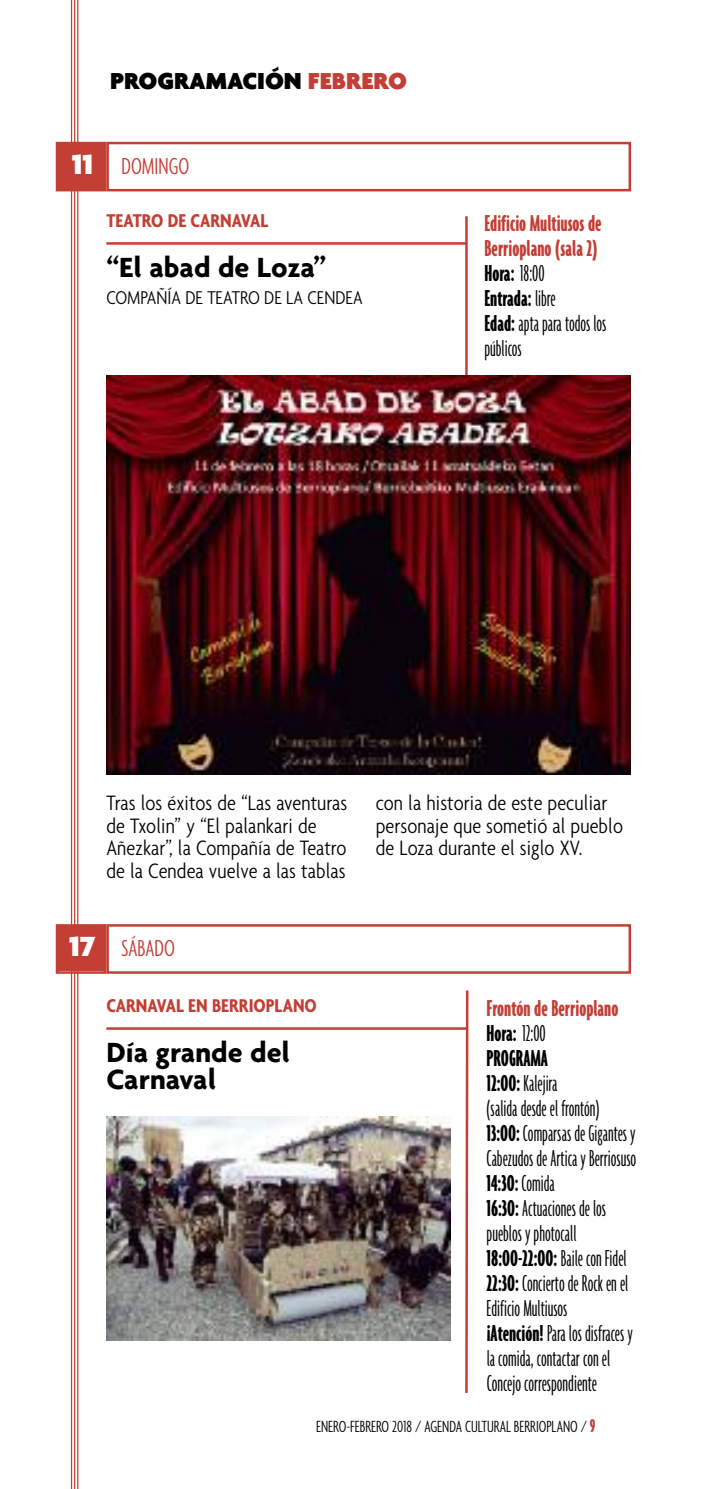
<style>
.page{position:relative;width:702px;height:1489px;background:#fff}
.page>*{position:absolute;margin:0;border:0;box-sizing:border-box;transform-origin:0 0}
.t1{font:700 30px/27.5px "Agenda";color:#000}
.t2{font:300 ultra-condensed 25px/25px "Agenda";color:#000}
.t3{font:700 ultra-condensed 25px/25px "Agenda";color:#c33e35}
.t4{font:900 25px "Agenda";color:#000}
.t5{font:300 extra-condensed 25px "Agenda";color:#c33e35}
.t6{font:300 condensed 22.5px/22.5px "Agenda";letter-spacing:.005em;color:#000}
.t7{font:700 condensed 20px "Agenda";color:#c33e35}
.t8{font:300 condensed 20px "Agenda";color:#000}
.t9{font:300 extra-condensed 17.5px "Agenda";color:#000}
.s1{color:#c33e35}
.s2{font-weight:900;font-stretch:normal;font-size:30px;color:#fff}
.s3{color:#000}
.s4{font-weight:300;color:#000}
.s5{font-weight:700;color:#c33e35}
.s6{font-weight:700}
.s7{font-weight:700;font-stretch:ultra-condensed;font-size:20px;color:#c33e35}
</style>
<div class="page">
<hr style="left:71px;top:0;width:1px;height:1488px;background:#c33e35">
<hr style="left:74px;top:0;width:1px;height:1488px;background:#c33e35">
<hr style="left:77px;top:0;width:1px;height:1488px;background:#c33e35">
<div style="left:58px;top:926px;width:46px;height:45px;background:#c33e35"></div>
<div style="left:56px;top:924px;width:50px;height:49px;border:2px solid #c33e35"></div>
<div style="left:106px;top:924px;width:525px;height:49px;border:2px solid #c33e35"></div>
<hr style="left:106px;top:1027px;width:360px;height:2px;background:#c33e35">
<svg style="left:464px;top:990px;width:5px;height:403px"></svg>
<img style="left:106px;top:1116px;width:344px;height:224px">
<div style="left:58px;top:144px;width:46px;height:45px;background:#c33e35"></div>
<div style="left:56px;top:142px;width:50px;height:49px;border:2px solid #c33e35"></div>
<div style="left:106px;top:142px;width:525px;height:49px;border:2px solid #c33e35"></div>
<hr style="left:106px;top:242px;width:360px;height:3px;background:#c33e35">
<hr style="left:465px;top:216px;width:2px;height:189px;background:#c33e35">
<img style="left:106px;top:376px;width:524px;height:398px">
<p class="t4" style="left:110px;top:66px;width:298px">PROGRAMACIÓN <span class="s1">FEBRERO</span></p>
<p class="t5" style="left:72px;top:151px;width:119px"><span class="s2">11</span> DOMINGO</p>
<p class="t7" style="left:106px;top:208px;width:163px">TEATRO DE CARNAVAL</p>
<p class="t1" style="left:106px;top:252px;width:221px">“El abad de Loza”</p>
<p class="t8" style="left:106px;top:285px;width:258px">COMPAÑÍA DE TEATRO DE LA CENDEA</p>
<p class="t3" style="left:484px;top:209px;width:124px">Edificio Multiusosde<br>Berrioplano (sala 2)<br><span class="s3">Hora:</span> <span class="s4">18:00<br></span><span class="s3">Entrada:</span> <span class="s4">libre<br></span><span class="s3">Edad:</span> <span class="s4">apta para todos los públicos</span></p>
<p class="t6" style="left:106px;top:791px;width:242px">Tras los éxitos de “Las aventuras de Txolin” y “El palankari de<br>Añezkar”, la Compañía de Teatro de la Cendea vuelve a las tablas</p>
<p class="t6" style="left:376px;top:791px;width:249px">con la historia de este peculiar personaje que sometió al pueblo de Loza durante el siglo XV.</p>
<p class="t5" style="left:69px;top:933px;width:107px"><span class="s2">17</span> SÁBADO</p>
<p class="t7" style="left:106px;top:993px;width:212px">CARNAVAL EN BERRIOPLANO</p>
<p class="t1" style="left:106px;top:1037px;width:185px">Día grande del<br>Carnaval</p>
<p class="t2" style="left:486px;top:994px;width:151px"><span class="s5">FrontóndeBerrioplano<br></span><span class="s6">Hora:</span> 12:00<br><span class="s6">PROGRAMA<br>12:00:</span> Kalejira<br>(salida desde el frontón)<br><span class="s6">13:00:</span> Comparsas de Gigantes y<br>Cabezudos de Artica y Berriosuso<br><span class="s6">14:30:</span> Comida<br><span class="s6">16:30:</span> Actuaciones de los pueblos y photocall<br><span class="s6">18:00-22:00:</span> Baile con Fidel<br><span class="s6">22:30:</span> Concierto de Rock en el<br>EdificioMultiusos<br><span class="s6">¡Atención!</span> Para los disfraces y la comida, contactar con el<br>Concejo correspondiente</p>
<p class="t9" style="left:316px;top:1415px;width:281px">ENERO-FEBRERO 2018 / AGENDA CULTURAL BERRIOPLANO / <span class="s7">9</span></p>
</div>
